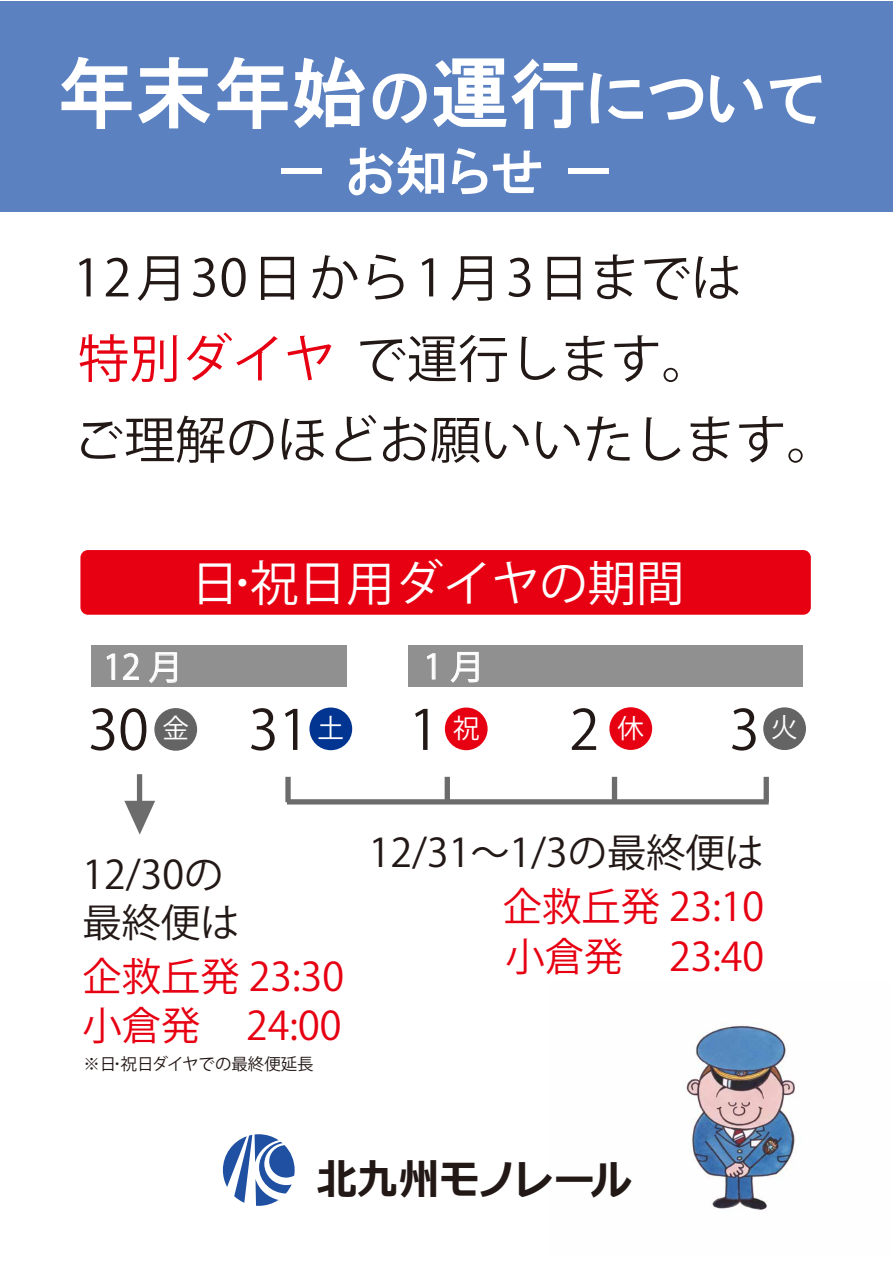
<style>
.page{position:relative;width:893px;height:1263px;background:#fff}
.page>*{position:absolute;margin:0;border:0;box-sizing:border-box;transform-origin:0 0}
.t1{font:77.93px "HGP Gothic E";color:#fff}
.t2{font:54.82px "Koz Go Pro";color:#221815}
.t3{font:53.55px "HGP Gothic E";color:#fff}
.t4{font:50.85px/81px "Koz Go Pro";color:#221815}
.t5{font:48.22px "Koz Go Pro";color:#fff}
.t6{font:italic 700 42.15px "Meiryo";color:#221815;scale:.96 1}
.t7{font:39.22px/49.3px "Koz Go Pro";color:#e60012}
.t8{font:39.22px/47.2px "Koz Go Pro";color:#221815}
.t9{font:33.75px "Koz Go Pro";color:#fff}
.t10{font:26.47px "Koz Go Pro";color:#fff}
.t11{font:16.42px "Koz Go Pro";color:#221815}
.s1{font-size:63.6px}
.s2{font-size:51.38px;color:#e60012}
</style>
<div class="page">
<div style="left:80px;top:550px;width:731px;height:65px;background:#e60012;border-radius:8px"></div>
<img style="left:686px;top:1023px;width:109px;height:187px">
<div style="left:0;top:1px;width:893px;height:210px;background:#5b81c1"></div>
<svg style="left:223px;top:1134px;width:72px;height:72px"></svg>
<div style="left:154px;top:708px;width:43px;height:43px;background:#656464;border-radius:50%"></div>
<div style="left:763px;top:707px;width:43px;height:43px;background:#656464;border-radius:50%"></div>
<div style="left:309px;top:707px;width:43px;height:43px;background:#023592;border-radius:50%"></div>
<div style="left:409px;top:646px;width:394px;height:41px;background:#919090"></div>
<svg style="left:427px;top:653px;width:9px;height:27px"></svg>
<svg style="left:450px;top:652px;width:29px;height:31px"></svg>
<div style="left:91px;top:646px;width:255px;height:41px;background:#919090"></div>
<svg style="left:106px;top:654px;width:9px;height:26px"></svg>
<svg style="left:123px;top:653px;width:16px;height:27px"></svg>
<svg style="left:149px;top:652px;width:28px;height:31px"></svg>
<div style="left:445px;top:707px;width:43px;height:43px;background:#e60012;border-radius:50%"></div>
<div style="left:287px;top:799px;width:482px;height:5px;background:#6d6c6c"></div>
<div style="left:285px;top:777px;width:6px;height:25px;background:#6d6c6c"></div>
<div style="left:764px;top:777px;width:5px;height:25px;background:#6d6c6c"></div>
<div style="left:612px;top:777px;width:5px;height:25px;background:#6d6c6c"></div>
<div style="left:445px;top:777px;width:5px;height:25px;background:#6d6c6c"></div>
<div style="left:137px;top:774px;width:5px;height:33px;background:#6d6c6c"></div>
<svg style="left:124px;top:801px;width:31px;height:34px"></svg>
<div style="left:609px;top:707px;width:43px;height:43px;background:#e60012;border-radius:50%"></div>
<h1 class="t1" style="left:57px;top:54px;width:770px">年末年始<span class="s1">の</span>運行<span class="s1">について</span></h1>
<p class="t3" style="left:274px;top:145px;width:342px">－ お知らせ －</p>
<p class="t4" style="left:73px;top:239px;width:766px">12月30日から1月3日までは<br><span class="s2">特別ダイヤ</span>で運行します。<br>ご理解のほどお願いいたします。</p>
<p class="t5" style="left:191px;top:552px;width:495px">日･祝日用ダイヤの期間</p>
<p class="t9" style="left:103px;top:645px;width:81px">12 月</p>
<p class="t9" style="left:423px;top:645px;width:62px">1月</p>
<p class="t2" style="left:409px;top:694px;width:72px">1 <sup>祝</sup><sup>･</sup></p>
<p class="t2" style="left:88px;top:694px;width:62px">30</p>
<p class="t2" style="left:248px;top:694px;width:62px">31</p>
<p class="t2" style="left:729px;top:694px;width:32px">3</p>
<p class="t10" style="left:162px;top:712px;width:28px">金</p>
<p class="t10" style="left:318px;top:711px;width:28px">土</p>
<p class="t2" style="left:569px;top:694px;width:32px">2</p>
<p class="t10" style="left:771px;top:710px;width:28px">火</p>
<p class="t10" style="left:617px;top:711px;width:28px">休</p>
<p class="t8" style="left:83px;top:852px;width:159px">12/30の最終便は</p>
<p class="t7" style="left:83px;top:953px;width:263px">企救丘発 23:30小倉発 24:00</p>
<p class="t11" style="left:83px;top:1054px;width:232px">※日･祝日ダイヤでの最終便延長</p>
<p class="t8" style="left:369px;top:830px;width:397px">12/31～1/3の最終便は</p>
<p class="t7" style="left:503px;top:883px;width:263px">企救丘発 23:10小倉発 23:40</p>
<p class="t6" style="left:317px;top:1150px;width:330px">北九州モノレール</p>
</div>
